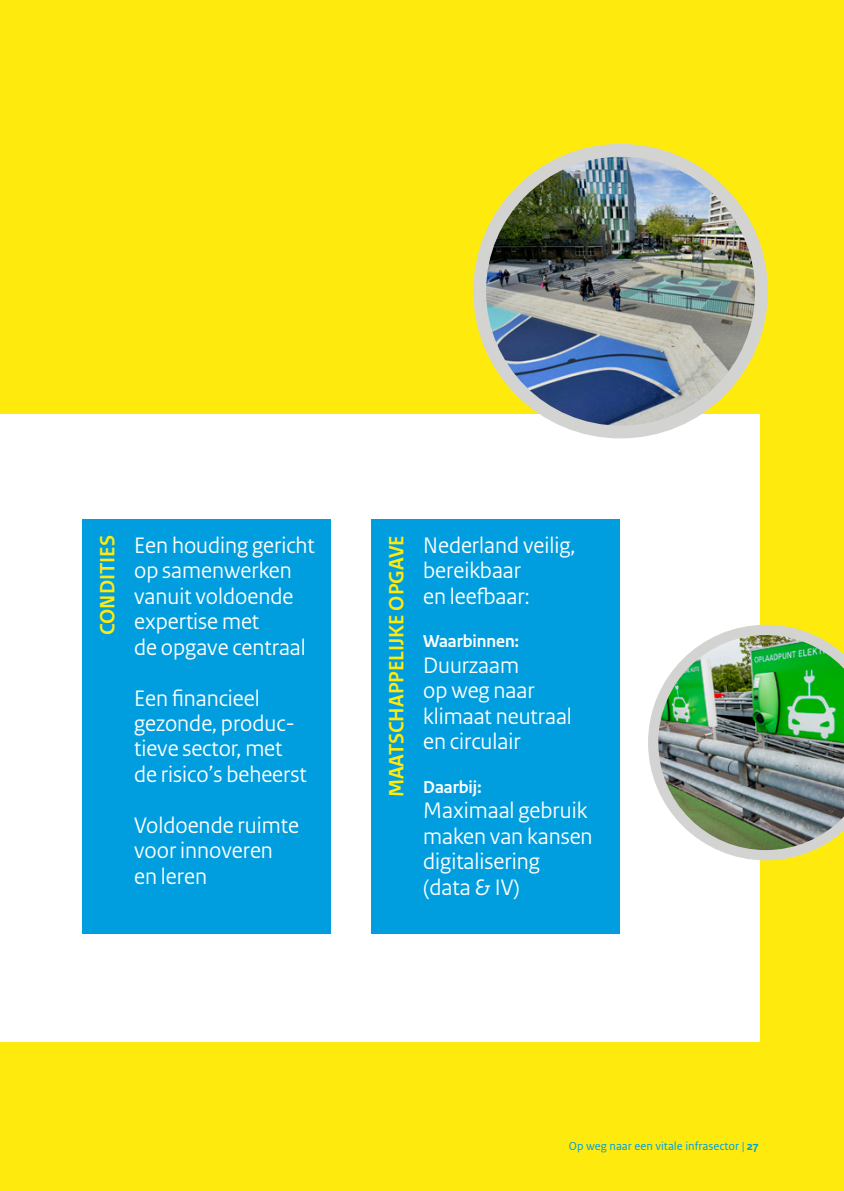
<style>
.page{position:relative;width:844px;height:1191px;background:#fff}
.page>*{position:absolute;margin:0;border:0;box-sizing:border-box;transform-origin:0 0}
._35_RO_Kader_Kop_Cya{font:23.62px/25.4px "Rijksoverheid Sans Heading";color:#fff}
._35_RO_Kader_Kop_Cya-2{font:700 21.88px "Rijksoverheid Sans Heading";color:#ffea0e}
._35_RO_Kader_Kop_Cya-3{font:700 18.2px "Rijksoverheid Sans Heading";color:#fff}
.t1{font:12.25px "Rijksoverheid Sans Text";color:#009ede}
.s1{font-weight:700}
</style>
<div class="page">
<div style="left:0;top:0;width:843px;height:1191px;background:#ffea0e"></div>
<div style="left:0;top:414px;width:759px;height:628px;background:#fff"></div>
<div style="left:83px;top:520px;width:248px;height:414px;background:#009ede"></div>
<div style="left:371px;top:520px;width:249px;height:414px;background:#009ede"></div>
<img style="left:648px;top:625px;width:195px;height:235px">
<img style="left:479px;top:153px;width:282px;height:279px">
<div style="left:473px;top:144px;width:294px;height:294px;border:13px solid #d3d3d2;border-radius:50%"></div>
<p class="_35_RO_Kader_Kop_Cya-2" style="left:95px;top:635px;width:102px;rotate:-90deg">CONDITIES</p>
<p class="_35_RO_Kader_Kop_Cya" style="left:423px;top:533px;width:154px">Nederland veilig, bereikbaar<br>en leefbaar:</p>
<p class="_35_RO_Kader_Kop_Cya-3" style="left:423px;top:631px;width:97px">Waarbinnen:</p>
<p class="_35_RO_Kader_Kop_Cya" style="left:423px;top:653px;width:150px">Duurzaam<br>op weg naar klimaat neutraal en circulair</p>
<p class="_35_RO_Kader_Kop_Cya-3" style="left:423px;top:776px;width:60px">Daarbij:</p>
<p class="_35_RO_Kader_Kop_Cya" style="left:423px;top:798px;width:171px">Maximaal gebruik maken van kansen digitalisering (data &amp; IV)</p>
<p class="_35_RO_Kader_Kop_Cya-2" style="left:384px;top:797px;width:264px;rotate:-90deg">MAATSCHAPPELIJKE OPGAVE</p>
<p class="_35_RO_Kader_Kop_Cya" style="left:134px;top:533px;width:182px">Een houding gericht op samenwerken vanuit voldoende expertise met<br>de opgave centraal</p>
<p class="_35_RO_Kader_Kop_Cya" style="left:134px;top:685px;width:174px">Een financieel gezonde, produc&shy;tieve sector, met de risico’s beheerst</p>
<p class="_35_RO_Kader_Kop_Cya" style="left:134px;top:812px;width:166px">Voldoende ruimte voor innoveren en leren</p>
<p class="t1" style="left:568px;top:1139px;width:191px">Op weg naar een vitale infrasector | <span class="s1">27</span></p>
</div>
